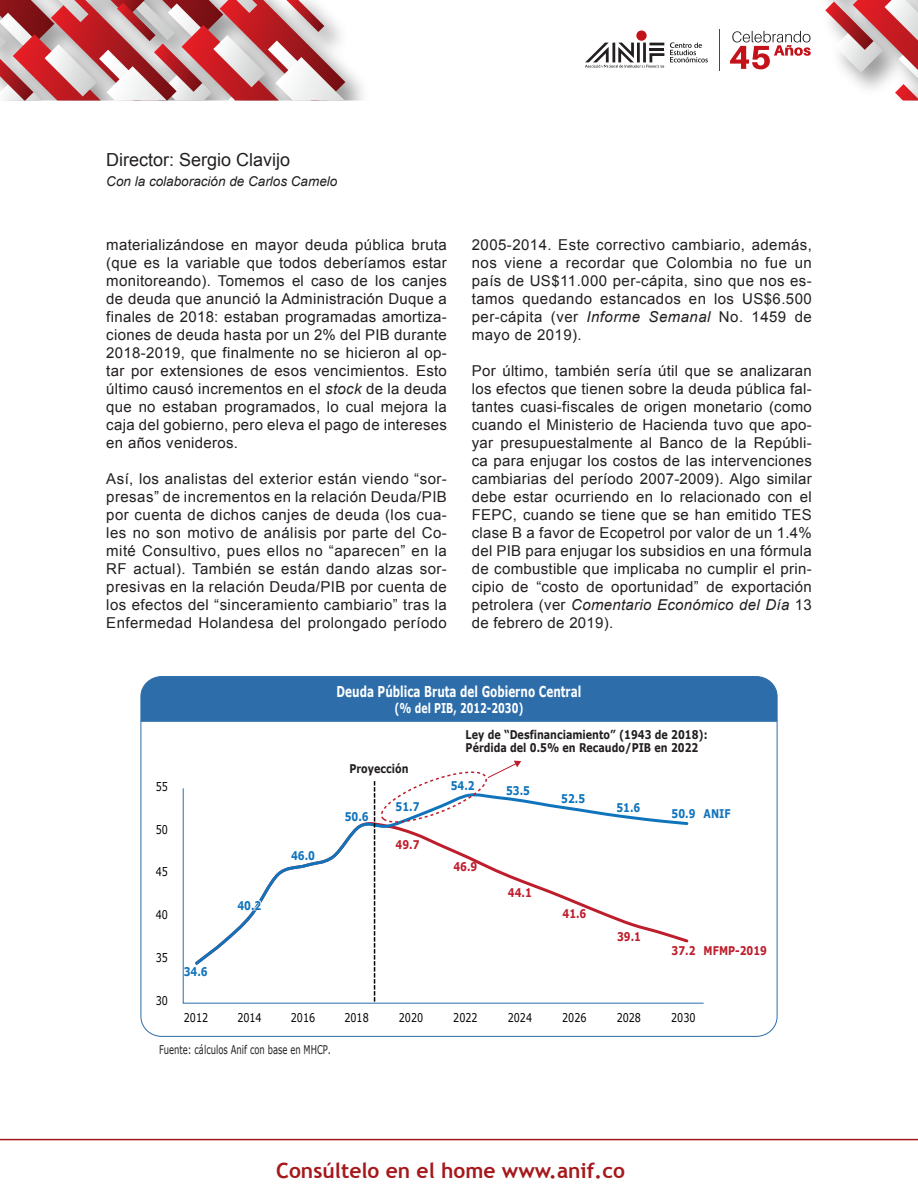
<style>
.page{position:relative;width:918px;height:1188px;background:#fff}
.page>*{position:absolute;margin:0;border:0;box-sizing:border-box;transform-origin:0 0}
.t1{font:700 21px "Trebuchet MS";color:#a5181b}
.t2{font:18px "Arial";color:#231f20}
.TEXTO{font:15px/18px "Arial";letter-spacing:.025em;color:#231f20;text-align:justify}
.t3{font:700 15px "Verdana";color:#fff;scale:.7 1}
.t4{font:italic 13.5px "Arial";color:#231f20}
.t5{font:700 13.5px "Verdana";color:#fff;scale:.7 1}
.t6{font:700 12px/13.5px "Verdana";color:#231f20;scale:.8 1}
.t7{font:12px "Verdana";color:#000001;scale:.8 1}
.t8{font:700 12px "Verdana";color:#1074bc;scale:.8 1}
.t9{font:700 12px "Verdana";color:#be1d2c;scale:.8 1}
.t10{font:12px "Verdana";color:#231f20;scale:.7 1}
.s1{font-style:italic}
</style>
<div class="page">
<svg style="left:825px;top:0;width:93px;height:101px"></svg>
<svg style="left:0;top:0;width:345px;height:101px;background:#c8888b"></svg>
<svg style="left:730px;top:31px;width:81px;height:38px"></svg>
<hr style="left:719px;top:29px;width:1px;height:41px;background:#c4121a">
<svg style="left:670px;top:42px;width:38px;height:20px"></svg>
<div style="left:636px;top:30px;width:11px;height:11px;background:#c4121a;border-radius:50%"></div>
<svg style="left:585px;top:43px;width:79px;height:25px"></svg>
<hr style="left:637px;top:43px;width:3px;height:19px;background:#231f20">
<hr style="left:643px;top:43px;width:3px;height:19px;background:#231f20">
<hr style="left:0;top:1139px;width:918px;height:1px;background:#a5181b">
<div style="left:141px;top:677px;width:636px;height:45px;background:#2c6daa"></div>
<svg style="left:182px;top:788px;width:522px;height:216px"></svg>
<svg style="left:192px;top:790px;width:498px;height:177px"></svg>
<svg style="left:236px;top:898px;width:26px;height:14px"></svg>
<svg style="left:374px;top:761px;width:147px;height:242px"></svg>
<p class="t2" style="left:106px;top:148px;width:186px">Director: Sergio Clavijo</p>
<p class="t4" style="left:106px;top:172px;width:233px">Con la colaboración de Carlos Camelo</p>
<p class="TEXTO" style="left:106px;top:236px;width:342px">materializándose en mayor deuda pública bruta (que es la variable que todos deberíamos estar monitoreando). Tomemos el caso de los canjes de deuda que anunció la Administración Duque a finales de 2018: estaban programadas amortiza&shy;ciones de deuda hasta por un 2% del PIB durante 2018-2019, que finalmente no se hicieron al op&shy;tar por extensiones de esos vencimientos. Esto último causó incrementos en el <span class="s1">stock</span> de la deuda que no estaban programados, lo cual mejora la caja del gobierno, pero eleva el pago de intereses en años venideros.</p>
<p class="TEXTO" style="left:106px;top:470px;width:342px">Así, los analistas del exterior están viendo “sor&shy;presas” de incrementos en la relación Deuda/PIB por cuenta de dichos canjes de deuda (los cua&shy;les no son motivo de análisis por parte del Co&shy;mité Consultivo, pues ellos no “aparecen” en la RF actual). También se están dando alzas sor&shy;presivas en la relación Deuda/PIB por cuenta de los efectos del “sinceramiento cambiario” tras la Enfermedad Holandesa del prolongado período</p>
<p class="TEXTO" style="left:472px;top:236px;width:342px">2005-2014. Este correctivo cambiario, además, nos viene a recordar que Colombia no fue un país de US$11.000 per-cápita, sino que nos es&shy;tamos quedando estancados en los US$6.500 per-cápita (ver <span class="s1">Informe Semanal</span> No. 1459 de mayo de 2019).</p>
<p class="TEXTO" style="left:472px;top:362px;width:342px">Por último, también sería útil que se analizaran los efectos que tienen sobre la deuda pública fal&shy;tantes cuasi-fiscales de origen monetario (como cuando el Ministerio de Hacienda tuvo que apo&shy;yar presupuestalmente al Banco de la Repúbli&shy;ca para enjugar los costos de las intervenciones cambiarias del período 2007-2009). Algo similar debe estar ocurriendo en lo relacionado con el FEPC, cuando se tiene que se han emitido TES clase B a favor de Ecopetrol por valor de un 1.4% del PIB para enjugar los subsidios en una fórmula de combustible que implicaba no cumplir el prin&shy;cipio de “costo de oportunidad” de exportación petrolera (ver <span class="s1">Comentario Económico del Día</span> 13 de febrero de 2019).</p>
<p class="t3" style="left:337px;top:681px;width:351px">Deuda Pública Bruta del Gobierno Central</p>
<p class="t5" style="left:394px;top:699px;width:186px">(% del PIB, 2012-2030)</p>
<p class="t7" style="left:156px;top:779px;width:17px">55</p>
<p class="t7" style="left:156px;top:822px;width:17px">50</p>
<p class="t7" style="left:156px;top:864px;width:17px">45</p>
<p class="t7" style="left:156px;top:907px;width:17px">40</p>
<p class="t7" style="left:156px;top:950px;width:17px">35</p>
<p class="t7" style="left:156px;top:993px;width:17px">30</p>
<p class="t8" style="left:184px;top:963px;width:31px">34.6</p>
<p class="t8" style="left:237px;top:898px;width:31px">40.2</p>
<p class="t8" style="left:291px;top:848px;width:31px">46.0</p>
<p class="t6" style="left:350px;top:762px;width:75px">Proyección</p>
<p class="t8" style="left:345px;top:809px;width:31px">50.6</p>
<p class="t8" style="left:396px;top:799px;width:31px">51.7</p>
<p class="t9" style="left:396px;top:836px;width:31px">49.7</p>
<p class="t6" style="left:466px;top:728px;width:304px">Ley de “Desfinanciamiento” (1943 de 2018):<br>Pérdida del 0.5% en Recaudo/PIB en 2022</p>
<p class="t8" style="left:451px;top:778px;width:31px">54.2</p>
<p class="t9" style="left:453px;top:859px;width:31px">46.9</p>
<p class="t8" style="left:506px;top:783px;width:31px">53.5</p>
<p class="t9" style="left:508px;top:885px;width:31px">44.1</p>
<p class="t8" style="left:561px;top:790px;width:31px">52.5</p>
<p class="t9" style="left:563px;top:906px;width:31px">41.6</p>
<p class="t8" style="left:616px;top:799px;width:31px">51.6</p>
<p class="t9" style="left:617px;top:929px;width:31px">39.1</p>
<p class="t8" style="left:672px;top:806px;width:31px">50.9</p>
<p class="t8" style="left:704px;top:806px;width:35px">ANIF</p>
<p class="t9" style="left:672px;top:942px;width:31px">37.2</p>
<p class="t9" style="left:704px;top:942px;width:81px">MFMP-2019</p>
<p class="t7" style="left:184px;top:1010px;width:32px">2012</p>
<p class="t7" style="left:237px;top:1010px;width:32px">2014</p>
<p class="t7" style="left:291px;top:1010px;width:32px">2016</p>
<p class="t7" style="left:344px;top:1010px;width:32px">2018</p>
<p class="t7" style="left:399px;top:1010px;width:32px">2020</p>
<p class="t7" style="left:453px;top:1010px;width:32px">2022</p>
<p class="t7" style="left:508px;top:1010px;width:32px">2024</p>
<p class="t7" style="left:562px;top:1010px;width:32px">2026</p>
<p class="t7" style="left:617px;top:1010px;width:32px">2028</p>
<p class="t7" style="left:671px;top:1010px;width:32px">2030</p>
<p class="t10" style="left:159px;top:1042px;width:247px">Fuente: cálculos Anif con base en MHCP.</p>
<h1 class="t1" style="left:276px;top:1157px;width:350px">Consúltelo en el home www.anif.co</h1>
</div>
